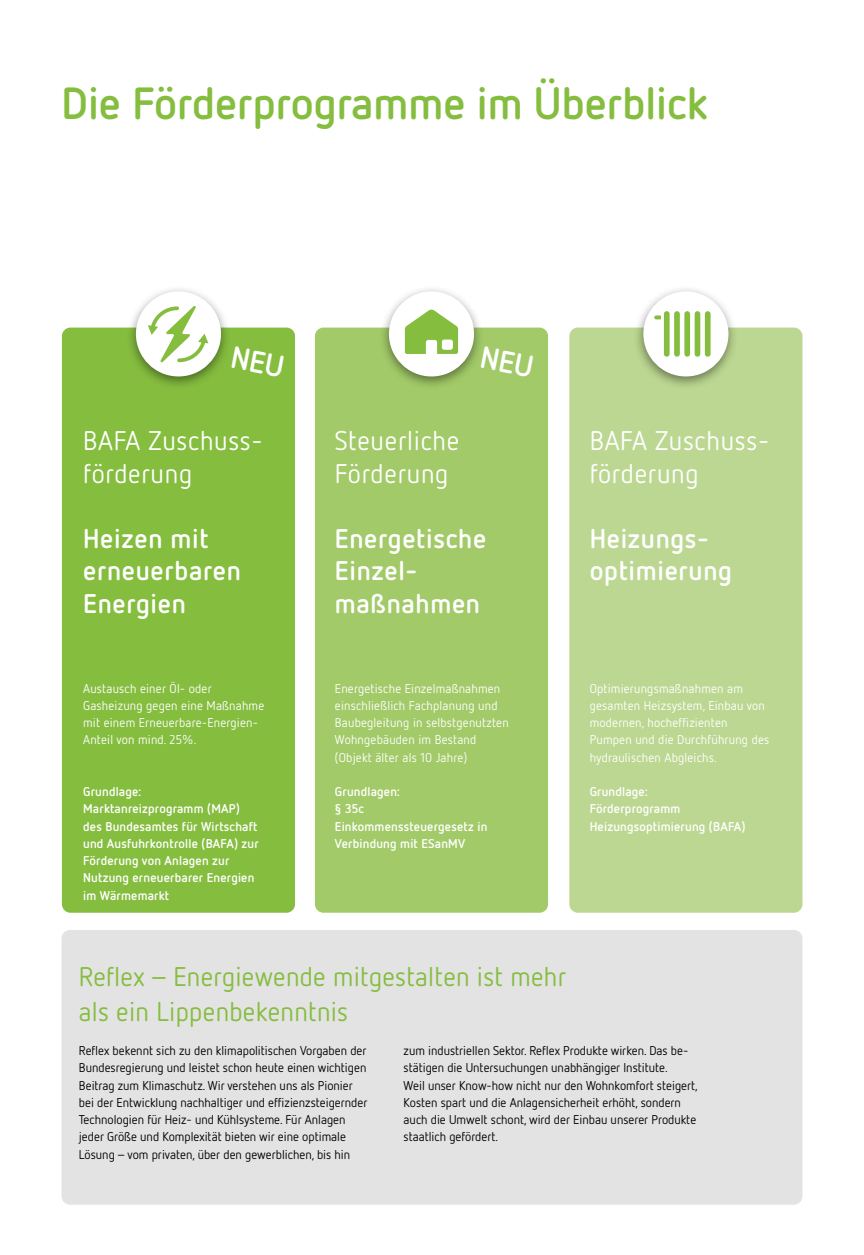
<style>
.page{position:relative;width:864px;height:1255px;background:#fff}
.page>*{position:absolute;margin:0;border:0;box-sizing:border-box;transform-origin:0 0}
.t1{font:700 45px "Netto OT";color:#85bd3f}
.t2{font:700 27px/32.4px "Netto OT";letter-spacing:.025em;color:#fff}
.t3{font:27px/32.4px "Netto OT";letter-spacing:.025em;color:#fff}
.t4{font:27px/34.5px "Netto OT";letter-spacing:.01em;color:#85bd3f}
.t5{font:12.75px/17.2px "Netto OT";color:#000}
.t6{font:12.75px/17.2px "Netto OT";letter-spacing:.015em;color:#fff}
.t7{font:700 12.75px/17.2px "Netto OT";letter-spacing:.015em;color:#fff}
</style>
<div class="page">
<div style="left:61px;top:929px;width:741px;height:275px;background:#e3e3e3;border-radius:9px"></div>
<div style="left:62px;top:327px;width:233px;height:585px;background:#85bd3f;border-radius:9px"></div>
<div style="left:315px;top:327px;width:233px;height:585px;background:#a2ca68;border-radius:9px"></div>
<div style="left:569px;top:327px;width:233px;height:585px;background:#bcd791;border-radius:9px"></div>
<div style="left:126px;top:285px;width:105px;height:105px;background:#000;opacity:.45"></div>
<div style="left:138px;top:293px;width:81px;height:81px;background:#fff;border-radius:50%"></div>
<svg style="left:148px;top:305px;width:60px;height:58px"></svg>
<div style="left:136px;top:291px;width:85px;height:85px;border:4px solid #fff;border-radius:50%"></div>
<div style="left:378px;top:285px;width:106px;height:105px;background:#000;opacity:.45"></div>
<div style="left:391px;top:293px;width:80px;height:81px;background:#fff;border-radius:50%"></div>
<svg style="left:405px;top:309px;width:53px;height:45px"></svg>
<div style="left:389px;top:291px;width:85px;height:85px;border:4px solid #fff;border-radius:50%"></div>
<div style="left:633px;top:285px;width:105px;height:105px;background:#000;opacity:.45"></div>
<div style="left:645px;top:293px;width:81px;height:81px;background:#fff;border-radius:50%"></div>
<svg style="left:673px;top:311px;width:6px;height:46px"></svg>
<div style="left:663px;top:311px;width:6px;height:46px;background:#85bd3f;border-radius:3px"></div>
<div style="left:684px;top:311px;width:5px;height:46px;background:#85bd3f;border-radius:3px"></div>
<div style="left:694px;top:311px;width:6px;height:46px;background:#85bd3f;border-radius:3px"></div>
<div style="left:704px;top:311px;width:6px;height:46px;background:#85bd3f;border-radius:3px"></div>
<svg style="left:654px;top:315px;width:6px;height:4px"></svg>
<div style="left:643px;top:291px;width:85px;height:85px;border:4px solid #fff;border-radius:50%"></div>
<svg style="left:481px;top:346px;width:3px;height:31px"></svg>
<h1 class="t1" style="left:61px;top:75px;width:647px">Die Förderprogramme im Überblick</h1>
<h2 class="t3" style="left:83px;top:424px;width:181px">BAFA Zuschuss&shy;förderung</h2>
<h2 class="t2" style="left:83px;top:521px;width:159px">Heizen mit erneuerbaren<br>Energien</h2>
<p class="t6" style="left:83px;top:679px;width:182px">Austausch einer Öl- oder<br>Gasheizung gegen eine Maßnahme mit einem Erneuerbare-Energien-<br>Anteil von mind. 25%.</p>
<p class="t7" style="left:83px;top:782px;width:177px">Grundlage:<br>Marktanreizprogramm (MAP) des Bundesamtes für Wirtschaft und Ausfuhrkontrolle (BAFA) zur<br>Förderung von Anlagen zur<br>Nutzung erneuerbarer Energien im Wärmemarkt</p>
<h2 class="t3" style="left:335px;top:424px;width:126px">Steuerliche<br>Förderung</h2>
<h2 class="t2" style="left:335px;top:521px;width:153px">Energetische<br>Einzel&shy;maßnahmen</h2>
<p class="t6" style="left:335px;top:679px;width:175px">Energetische Einzelmaßnahmen einschließlich Fachplanung und<br>Baubegleitung in selbstgenutzten<br>Wohngebäuden im Bestand (Objekt älter als 10 Jahre)</p>
<p class="t7" style="left:335px;top:782px;width:154px">Grundlagen:<br>§ 35c<br>Einkommenssteuergesetz in<br>Verbindung mit ESanMV</p>
<h2 class="t3" style="left:589px;top:424px;width:181px">BAFA Zuschuss&shy;förderung</h2>
<h2 class="t2" style="left:589px;top:521px;width:144px">Heizungs&shy;optimierung</h2>
<p class="t6" style="left:589px;top:679px;width:181px">Optimierungsmaßnahmen am gesamten Heizsystem, Einbau von modernen, hocheffizienten<br>Pumpen und die Durchführung des hydraulischen Abgleichs.</p>
<p class="t7" style="left:589px;top:782px;width:157px">Grundlage:<br>Förderprogramm<br>Heizungsoptimierung (BAFA)</p>
<h2 class="t4" style="left:79px;top:958px;width:488px">Reflex – Energiewende mitgestalten ist mehr als ein Lippenbekenntnis</h2>
<p class="t5" style="left:79px;top:1041px;width:290px">Reflex bekennt sich zu den klimapolitischen Vorgaben der Bundesregierung und leistet schon heute einen wichtigen Beitrag zum Klimaschutz. Wir verstehen uns als Pionier bei der Entwicklung nachhaltiger und effizienzsteigernder Technologien für Heiz- und Kühlsysteme. Für Anlagen jeder Größe und Komplexität bieten wir eine optimale Lösung – vom privaten, über den gewerblichen, bis hin</p>
<p class="t5" style="left:403px;top:1041px;width:295px">zum industriellen Sektor. Reflex Produkte wirken. Das be&shy;stätigen die Untersuchungen unabhängiger Institute.<br>Weil unser Know-how nicht nur den Wohnkomfort steigert, Kosten spart und die Anlagensicherheit erhöht, sondern auch die Umwelt schont, wird der Einbau unserer Produkte staatlich gefördert.</p>
</div>
